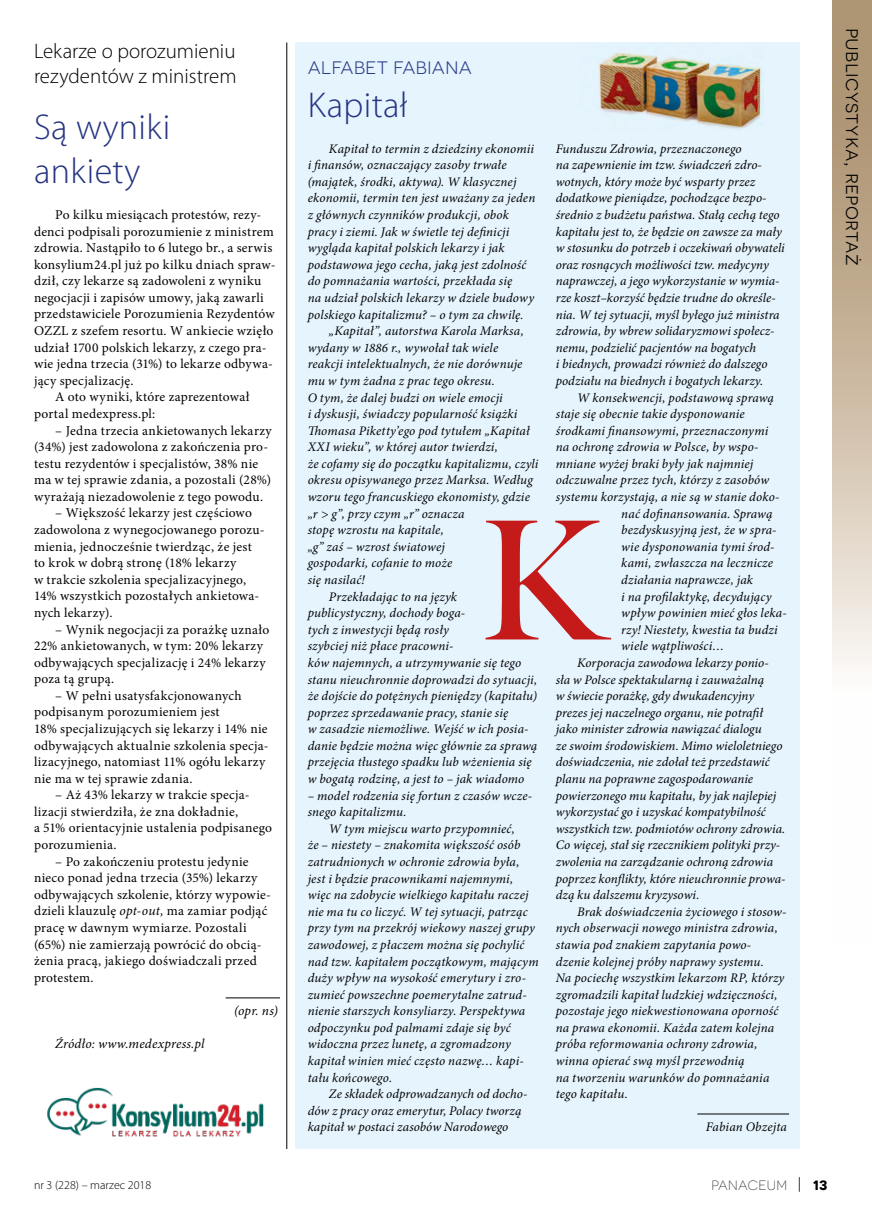
<style>
.page{position:relative;width:872px;height:1212px;background:#fff}
.page>*{position:absolute;margin:0;border:0;box-sizing:border-box;transform-origin:0 0}
.Medal_medale{font:500 165px "Big Caslon";color:#c41a1a}
.P_Tytuł_mały_24{font:300 36px/43.2px "Myriad Pro";letter-spacing:.01em;color:#263582}
.P_Nadtytuł{font:300 21px/25.2px "Myriad Pro";color:#000}
.t1{font:21px "Novecentosanswide";letter-spacing:.015em;color:#000}
.P_Nagłówek{font:18px "Novecentosanswide";letter-spacing:.025em;color:#263582}
.P_Tekst{font:13.5px/16.6px "Minion Pro";letter-spacing:.02em;color:#000}
.P_Tekst-2{font:italic 13.5px "Minion Pro";letter-spacing:.01em;color:#000}
.P_Podpis_autora{font:italic 13.5px "Minion Pro";color:#000}
.t2{font:300 13.5px "Novecentosanswide";letter-spacing:.025em;color:#2c2d2e}
.t3{font:700 13.5px "Novecentosanswide";color:#000}
.P_Tekst-3{font:italic 13.05px/16.6px "Minion Pro";letter-spacing:.01em;color:#000}
.P_Podpis_autora-2{font:italic 13.05px "Minion Pro";letter-spacing:.01em;color:#000}
.t4{font:300 12px "Myriad Pro";color:#000}
.s1{font-style:italic}
</style>
<div class="page">
<div style="left:295px;top:43px;width:504px;height:1106px;background:#e5f4fd"></div>
<hr style="left:697px;top:1114px;width:92px;height:1px;background:#000">
<img style="left:598px;top:52px;width:166px;height:77px">
<hr style="left:286px;top:43px;width:1px;height:1106px;background:#000">
<hr style="left:226px;top:997px;width:54px;height:1px;background:#000">
<img style="left:47px;top:1087px;width:217px;height:50px">
<svg style="left:799px;top:1177px;width:1px;height:15px"></svg>
<svg style="left:832px;top:0;width:40px;height:669px;background:#c9b8a0"></svg>
<p class="P_Nadtytuł" style="left:34px;top:38px;width:204px">Lekarze o porozumieniu rezydentów z ministrem</p>
<p class="P_Tytuł_mały_24" style="left:34px;top:105px;width:138px">Są wyniki ankiety</p>
<p class="P_Tekst" style="left:34px;top:206px;width:243px;text-indent:21px">Po kilku miesiącach protestów, rezy&shy;denci podpisali porozumienie z ministrem zdrowia. Nastąpiło to 6 lutego br., a serwis konsylium24.pl już po kilku dniach spraw&shy;dził, czy lekarze są zadowoleni z wyniku negocjacji i zapisów umowy, jaką zawarli przedstawiciele Porozumienia Rezydentów OZZL z szefem resortu. W ankiecie wzięło udział 1700 polskich lekarzy, z czego pra&shy;wie jedna trzecia (31%) to lekarze odbywa&shy;jący specjalizację.</p>
<p class="P_Tekst" style="left:34px;top:389px;width:217px;text-indent:21px">A oto wyniki, które zaprezentował portal medexpress.pl:</p>
<p class="P_Tekst" style="left:34px;top:422px;width:239px;text-indent:21px">– Jedna trzecia ankietowanych lekarzy (34%) jest zadowolona z zakończenia pro&shy;testu rezydentów i specjalistów, 38% nie ma w tej sprawie zdania, a pozostali (28%) wyrażają niezadowolenie z tego powodu.</p>
<p class="P_Tekst" style="left:34px;top:505px;width:232px;text-indent:21px">– Większość lekarzy jest częściowo zadowolona z wynegocjowanego porozu&shy;mienia, jednocześnie twierdząc, że jest to krok w dobrą stronę (18% lekarzy<br>w trakcie szkolenia specjalizacyjnego, 14% wszystkich pozostałych ankietowa&shy;nych lekarzy).</p>
<p class="P_Tekst" style="left:34px;top:621px;width:237px;text-indent:21px">– Wynik negocjacji za porażkę uznało<br>22% ankietowanych, w tym: 20% lekarzy odbywających specjalizację i 24% lekarzy poza tą grupą.</p>
<p class="P_Tekst" style="left:34px;top:687px;width:236px;text-indent:21px">– W pełni usatysfakcjonowanych podpisanym porozumieniem jest<br>18% specjalizujących się lekarzy i 14% nie odbywających aktualnie szkolenia specja&shy;lizacyjnego, natomiast 11% ogółu lekarzy nie ma w tej sprawie zdania.</p>
<p class="P_Tekst" style="left:34px;top:787px;width:239px;text-indent:21px">– Aż 43% lekarzy w trakcie specja&shy;lizacji stwierdziła, że zna dokładnie,<br>a 51% orientacyjnie ustalenia podpisanego porozumienia.</p>
<p class="P_Tekst" style="left:34px;top:853px;width:238px;text-indent:21px">– Po zakończeniu protestu jedynie nieco ponad jedna trzecia (35%) lekarzy odbywających szkolenie, którzy wypowie&shy;dzieli klauzulę <span class="s1">opt-out,</span> ma zamiar podjąć pracę w dawnym wymiarze. Pozostali (65%) nie zamierzają powrócić do obcią&shy;żenia pracą, jakiego doświadczali przed protestem.</p>
<p class="P_Podpis_autora" style="left:234px;top:1001px;width:45px">(opr. ns)</p>
<p class="P_Tekst-2" style="left:55px;top:1034px;width:151px">Źródło: www.medexpress.pl</p>
<p class="P_Nagłówek" style="left:308px;top:57px;width:166px">ALFABET FABIANA</p>
<p class="P_Tytuł_mały_24" style="left:308px;top:83px;width:101px">Kapitał</p>
<p class="P_Tekst-3" style="left:308px;top:140px;width:229px;text-indent:21px">Kapitał to termin z dziedziny ekonomii i finansów, oznaczający zasoby trwałe (majątek, środki, aktywa). W klasycznej ekonomii, termin ten jest uważany za jeden z głównych czynników produkcji, obok pracy i ziemi. Jak w świetle tej definicji wygląda kapitał polskich lekarzy i jak podstawowa jego cecha, jaką jest zdolność do pomnażania wartości, przekłada się<br>na udział polskich lekarzy w dziele budowy polskiego kapitalizmu? – o tym za chwilę.</p>
<p class="P_Tekst-3" style="left:308px;top:323px;width:232px;text-indent:21px">„Kapitał”, autorstwa Karola Marksa, wydany w 1886 r., wywołał tak wiele<br>reakcji intelektualnych, że nie dorównuje mu w tym żadna z prac tego okresu.<br>O tym, że dalej budzi on wiele emocji<br>i dyskusji, świadczy popularność książki Thomasa Piketty’ego pod tytułem „Kapitał XXI wieku”, w której autor twierdzi,<br>że cofamy się do początku kapitalizmu, czyli okresu opisywanego przez Marksa. Według wzoru tego francuskiego ekonomisty, gdzie „r &gt; g”, przy czym „r” oznacza<br>stopę wzrostu na kapitale,<br>„g” zaś – wzrost światowej<br>gospodarki, cofanie to może<br>się nasilać!</p>
<p class="P_Tekst-3" style="left:308px;top:588px;width:231px;text-indent:21px">Przekładając to na język publicystyczny, dochody boga-<br>tych z inwestycji będą rosły<br>szybciej niż płace pracowni-<br>ków najemnych, a utrzymywanie się tego stanu nieuchronnie doprowadzi do sytuacji, że dojście do potężnych pieniędzy (kapitału) poprzez sprzedawanie pracy, stanie się<br>w zasadzie niemożliwe. Wejść w ich posia&shy;danie będzie można więc głównie za sprawą przejęcia tłustego spadku lub wżenienia się w bogatą rodzinę, a jest to – jak wiadomo</p>
<p class="P_Tekst-3" style="left:308px;top:787px;width:226px">– model rodzenia się fortun z czasów wcze&shy;snego kapitalizmu.</p>
<p class="P_Tekst-3" style="left:308px;top:820px;width:232px;text-indent:21px">W tym miejscu warto przypomnieć,<br>że – niestety – znakomita większość osób zatrudnionych w ochronie zdrowia była, jest i będzie pracownikami najemnymi, więc na zdobycie wielkiego kapitału raczej nie ma tu co liczyć. W tej sytuacji, patrząc przy tym na przekrój wiekowy naszej grupy zawodowej, z płaczem można się pochylić nad tzw. kapitałem początkowym, mającym duży wpływ na wysokość emerytury i zro&shy;zumieć powszechne poemerytalne zatrud&shy;nienie starszych konsyliarzy. Perspektywa odpoczynku pod palmami zdaje się być widoczna przez lunetę, a zgromadzony kapitał winien mieć często nazwę… kapi&shy;tału końcowego.</p>
<p class="P_Tekst-3" style="left:308px;top:1086px;width:221px;text-indent:21px">Ze składek odprowadzanych od docho&shy;dów z pracy oraz emerytur, Polacy tworzą kapitał w postaci zasobów Narodowego</p>
<p class="P_Tekst-3" style="left:556px;top:140px;width:230px">Funduszu Zdrowia, przeznaczonego<br>na zapewnienie im tzw. świadczeń zdro&shy;wotnych, który może być wsparty przez dodatkowe pieniądze, pochodzące bezpo&shy;średnio z budżetu państwa. Stałą cechą tego kapitału jest to, że będzie on zawsze za mały w stosunku do potrzeb i oczekiwań obywateli oraz rosnących możliwości tzw. medycyny naprawczej, a jego wykorzystanie w wymia&shy;rze koszt–korzyść będzie trudne do określe&shy;nia. W tej sytuacji, myśl byłego już ministra zdrowia, by wbrew solidaryzmowi społecz&shy;nemu, podzielić pacjentów na bogatych<br>i biednych, prowadzi również do dalszego podziału na biednych i bogatych lekarzy.</p>
<p class="P_Tekst-3" style="left:577px;top:389px;width:198px">W konsekwencji, podstawową sprawą</p>
<p class="P_Tekst-3" style="left:556px;top:406px;width:190px">staje się obecnie takie dysponowanie</p>
<p class="P_Tekst-3" style="left:556px;top:422px;width:214px">środkami finansowymi, przeznaczonymi</p>
<p class="P_Tekst-3" style="left:556px;top:439px;width:204px">na ochronę zdrowia w Polsce, by wspo-</p>
<p class="P_Tekst-3" style="left:556px;top:455px;width:199px">mniane wyżej braki były jak najmniej</p>
<p class="P_Tekst-3" style="left:556px;top:472px;width:215px">odczuwalne przez tych, którzy z zasobów</p>
<p class="P_Tekst-3" style="left:556px;top:488px;width:225px">systemu korzystają, a nie są w stanie doko-</p>
<p class="P_Tekst-3" style="left:621px;top:505px;width:153px">nać dofinansowania. Sprawą</p>
<p class="P_Tekst-3" style="left:621px;top:522px;width:157px">bezdyskusyjną jest, że w spra-</p>
<p class="P_Tekst-3" style="left:621px;top:538px;width:155px">wie dysponowania tymi środ-</p>
<p class="P_Tekst-3" style="left:621px;top:555px;width:153px">kami, zwłaszcza na lecznicze</p>
<p class="P_Tekst-3" style="left:621px;top:571px;width:133px">działania naprawcze, jak</p>
<p class="P_Tekst-3" style="left:621px;top:588px;width:152px">i na profilaktykę, decydujący</p>
<p class="P_Tekst-3" style="left:621px;top:605px;width:167px">wpływ powinien mieć głos leka-</p>
<p class="P_Tekst-3" style="left:621px;top:621px;width:158px">rzy! Niestety, kwestia ta budzi</p>
<p class="P_Tekst-3" style="left:621px;top:638px;width:104px">wiele wątpliwości…</p>
<p class="P_Tekst-3" style="left:556px;top:654px;width:231px;text-indent:21px">Korporacja zawodowa lekarzy ponio&shy;sła w Polsce spektakularną i zauważalną<br>w świecie porażkę, gdy dwukadencyjny prezes jej naczelnego organu, nie potrafił jako minister zdrowia nawiązać dialogu<br>ze swoim środowiskiem. Mimo wieloletniego doświadczenia, nie zdołał też przedstawić planu na poprawne zagospodarowanie powierzonego mu kapitału, by jak najlepiej wykorzystać go i uzyskać kompatybilność wszystkich tzw. podmiotów ochrony zdrowia.<br>Co więcej, stał się rzecznikiem polityki przy&shy;zwolenia na zarządzanie ochroną zdrowia poprzez konflikty, które nieuchronnie prowa&shy;dzą ku dalszemu kryzysowi.</p>
<p class="P_Tekst-3" style="left:556px;top:903px;width:232px;text-indent:21px">Brak doświadczenia życiowego i stosow&shy;nych obserwacji nowego ministra zdrowia, stawia pod znakiem zapytania powo&shy;dzenie kolejnej próby naprawy systemu.<br>Na pociechę wszystkim lekarzom RP, którzy zgromadzili kapitał ludzkiej wdzięczności, pozostaje jego niekwestionowana oporność na prawa ekonomii. Każda zatem kolejna próba reformowania ochrony zdrowia, winna opierać swą myśl przewodnią<br>na tworzeniu warunków do pomnażania tego kapitału.</p>
<p class="P_Podpis_autora-2" style="left:706px;top:1118px;width:83px">Fabian Obzejta</p>
<p class="Medal_medale" style="left:478px;top:446px;width:128px">K</p>
<h3 class="t1" style="left:865px;top:28px;width:239px;rotate:90deg">publicystyka, reportaż</h3>
<p class="t4" style="left:34px;top:1178px;width:119px">nr 3 (228) – marzec 2018</p>
<p class="t2" style="left:711px;top:1177px;width:77px">PANACEUM</p>
<p class="t3" style="left:812px;top:1177px;width:16px">13</p>
</div>
